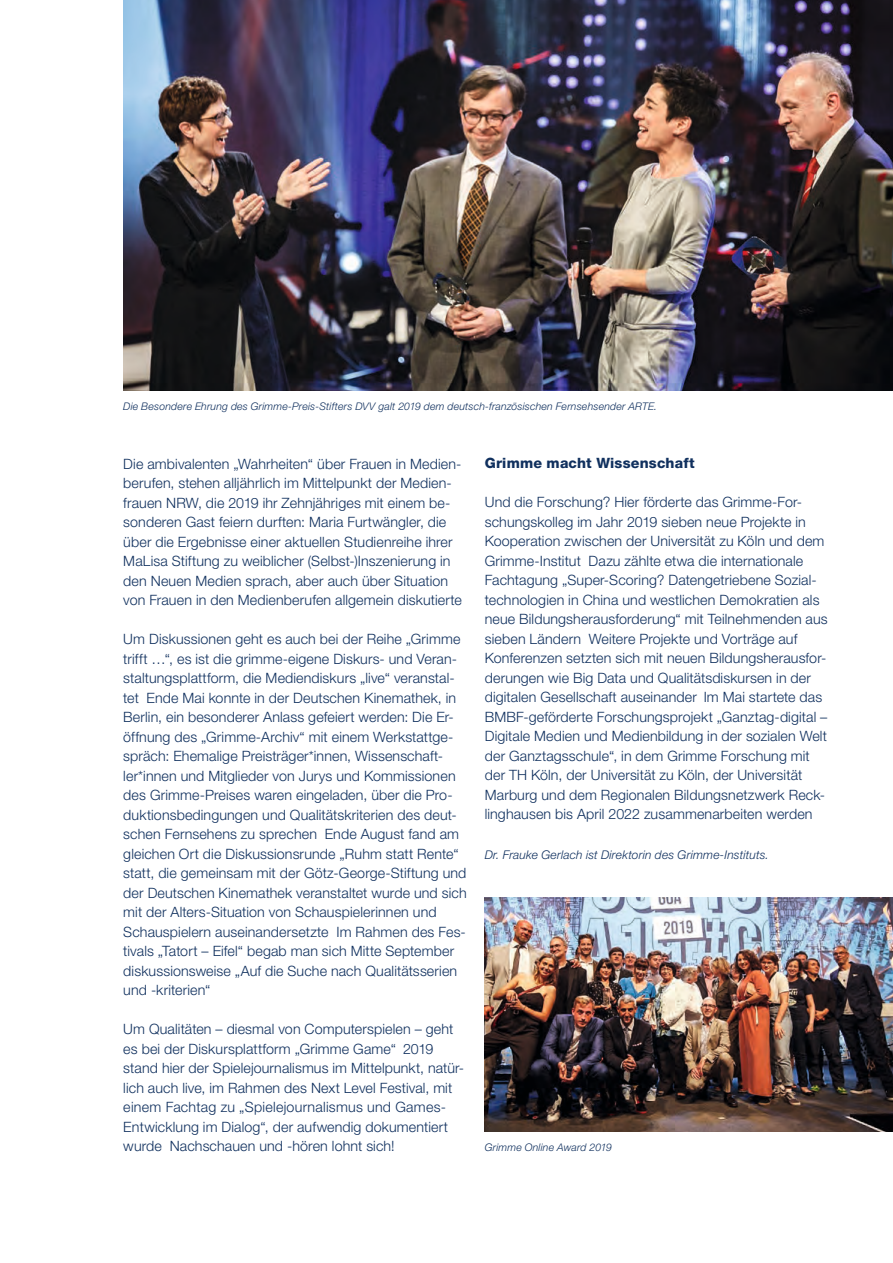
<style>
.page{position:relative;width:893px;height:1263px;background:#fff}
.page>*{position:absolute;margin:0;border:0;box-sizing:border-box;transform-origin:0 0}
.t1{font:300 14.25px/19.5px "Helvetica Neue LT Std";letter-spacing:.01em;color:#10305e}
.t2{font:800 14.25px "Helvetica Neue LT Std";letter-spacing:.01em;color:#10305e}
.t3{font:italic 300 12px "Helvetica Neue LT Std";letter-spacing:.015em;color:#10305e}
.t4{font:italic 300 10.5px "Helvetica Neue LT Std";letter-spacing:.02em;color:#10305e}
</style>
<div class="page">
<img style="left:123px;top:0;width:770px;height:391px">
<img style="left:485px;top:898px;width:408px;height:234px">
<p class="t4" style="left:123px;top:400px;width:535px">Die Besondere Ehrung des Grimme-Preis-Stifters DVV galt 2019 dem deutsch-französischen Fernsehsender ARTE.</p>
<p class="t1" style="left:123px;top:453px;width:340px">Die ambivalenten „Wahrheiten“ über Frauen in Medien&shy;berufen, stehen alljährlich im Mittelpunkt der Medien&shy;frauen NRW, die 2019 ihr Zehnjähriges mit einem be&shy;sonderen Gast feiern durften: Maria Furtwängler, die über die Ergebnisse einer aktuellen Studienreihe ihrer MaLisa Stiftung zu weiblicher (Selbst-)Inszenierung in den Neuen Medien sprach, aber auch über Situation von Frauen in den Medienberufen allgemein diskutierte</p>
<p class="t1" style="left:123px;top:629px;width:345px">Um Diskussionen geht es auch bei der Reihe „Grimme trifft …“, es ist die grimme-eigene Diskurs- und Veran&shy;staltungsplattform, die Mediendiskurs „live“ veranstal&shy;tet Ende Mai konnte in der Deutschen Kinemathek, in Berlin, ein besonderer Anlass gefeiert werden: Die Er&shy;öffnung des „Grimme-Archiv“ mit einem Werkstattge&shy;spräch: Ehemalige Preisträger*innen, Wissenschaft&shy;ler*innen und Mitglieder von Jurys und Kommissionen des Grimme-Preises waren eingeladen, über die Pro&shy;duktionsbedingungen und Qualitätskriterien des deut&shy;schen Fernsehens zu sprechen Ende August fand am gleichen Ort die Diskussionsrunde „Ruhm statt Rente“ statt, die gemeinsam mit der Götz-George-Stiftung und der Deutschen Kinemathek veranstaltet wurde und sich mit der Alters-Situation von Schauspielerinnen und Schauspielern auseinandersetzte Im Rahmen des Fes&shy;tivals „Tatort – Eifel“ begab man sich Mitte September diskussionsweise „Auf die Suche nach Qualitätsserien und -kriterien“</p>
<p class="t1" style="left:123px;top:1019px;width:342px">Um Qualitäten – diesmal von Computerspielen – geht es bei der Diskursplattform „Grimme Game“ 2019 stand hier der Spielejournalismus im Mittelpunkt, natür&shy;lich auch live, im Rahmen des Next Level Festival, mit einem Fachtag zu „Spielejournalismus und Games-Entwicklung im Dialog“, der aufwendig dokumentiert wurde Nachschauen und -hören lohnt sich!</p>
<p class="t2" style="left:485px;top:455px;width:211px">Grimme macht Wissenschaft</p>
<p class="t1" style="left:485px;top:492px;width:344px">Und die Forschung? Hier förderte das Grimme-For&shy;schungskolleg im Jahr 2019 sieben neue Projekte in Kooperation zwischen der Universität zu Köln und dem Grimme-Institut Dazu zählte etwa die internationale Fachtagung „Super-Scoring? Datengetriebene Sozial&shy;technologien in China und westlichen Demokratien als neue Bildungsherausforderung“ mit Teilnehmenden aus sieben Ländern Weitere Projekte und Vorträge auf Konferenzen setzten sich mit neuen Bildungsherausfor&shy;derungen wie Big Data und Qualitätsdiskursen in der digitalen Gesellschaft auseinander Im Mai startete das BMBF-geförderte Forschungsprojekt „Ganztag-digital – Digitale Medien und Medienbildung in der sozialen Welt der Ganztagsschule“, in dem Grimme Forschung mit der TH Köln, der Universität zu Köln, der Universität Marburg und dem Regionalen Bildungsnetzwerk Reck&shy;linghausen bis April 2022 zusammenarbeiten werden</p>
<p class="t3" style="left:485px;top:847px;width:286px">Dr. Frauke Gerlach ist Direktorin des Grimme-Instituts.</p>
<p class="t4" style="left:485px;top:1141px;width:129px">Grimme Online Award 2019</p>
</div>
